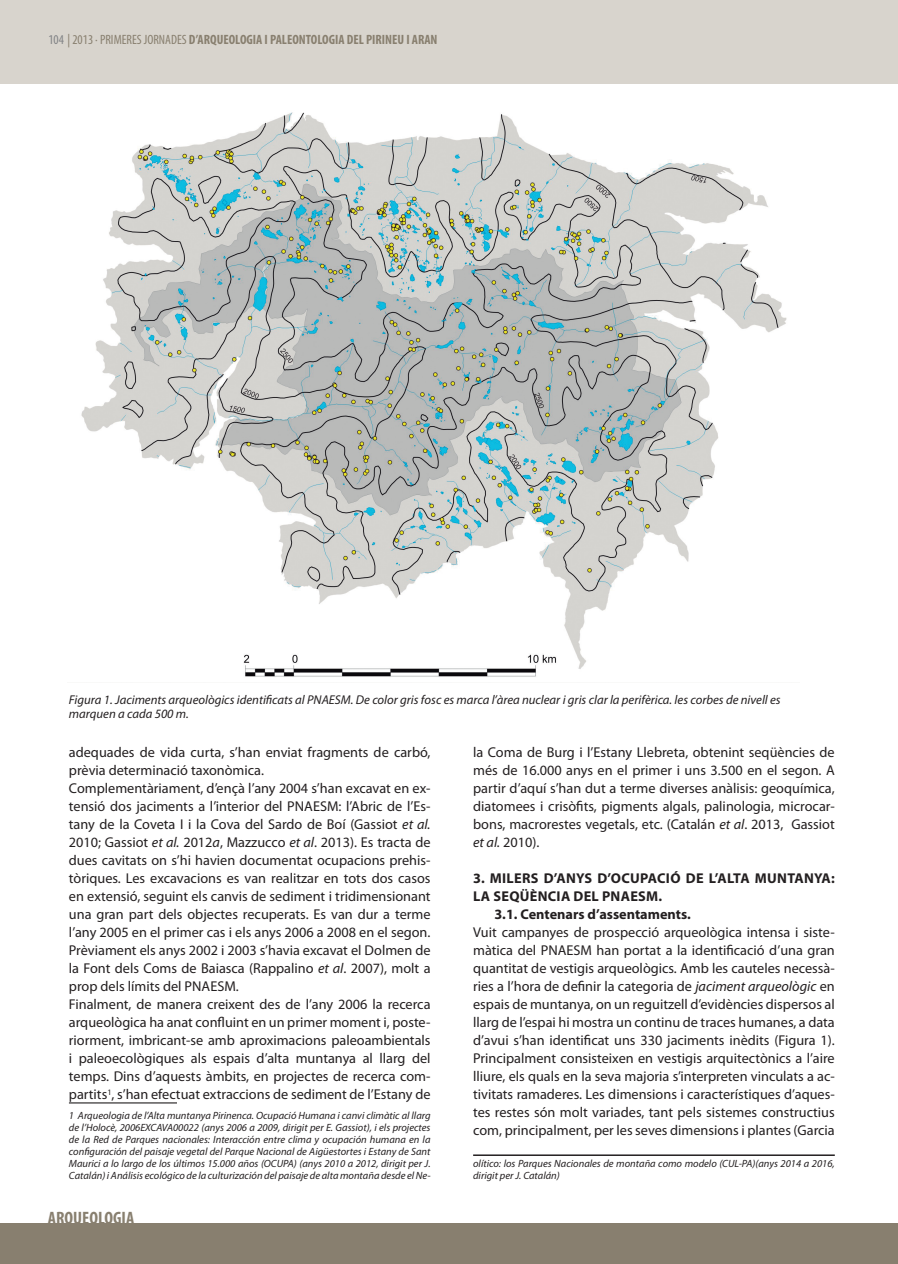
<style>
.page{position:relative;width:898px;height:1264px;background:#fff}
.page>*{position:absolute;margin:0;border:0;box-sizing:border-box;transform-origin:0 0}
.t1{font:700 condensed 18px "Myriad Pro";color:#887f6f}
.t2{font:14.25px/18px "Myriad Pro";color:#231f20;text-align:justify}
.t3{font:700 14.25px/18px "Myriad Pro";color:#231f20}
.t4{font:700 condensed 13.5px "Myriad Pro";color:#887f6f}
.t5{font:italic 12.75px/13.5px "Myriad Pro";color:#231f20}
.t6{font:italic 10.5px/12px "Myriad Pro";color:#231f20;text-align:justify}
.s1{font-weight:400;color:#808285}
.s2{font-weight:400}
.s3{font-style:italic}
</style>
<div class="page">
<div style="left:0;top:0;width:897px;height:84px;background:#d8d4cd"></div>
<div style="left:0;top:1223px;width:897px;height:40px;background:#887f6f"></div>
<hr style="left:69px;top:1102px;width:108px;height:1px;background:#231f20">
<hr style="left:473px;top:1154px;width:361px;height:1px;background:#231f20">
<img style="left:81px;top:112px;width:706px;height:565px">
<p class="t4" style="left:48px;top:32px;width:390px"><span class="s1">104</span> <span class="s2">| 2013 · PRIMERES JORNADES</span> D’ARQUEOLOGIA I PALEONTOLOGIA DEL PIRINEU I ARAN</p>
<p class="t5" style="left:69px;top:693px;width:713px">Figura 1. Jaciments arqueològics identificats al PNAESM. De color gris fosc es marca l’àrea nuclear i gris clar la perifèrica. les corbes de nivell es marquen a cada 500 m.</p>
<p class="t2" style="left:69px;top:743px;width:363px;text-align:left">adequades de vida curta, s’han enviat fragments de carbó, prèvia determinació taxonòmica.<br>Complementàriament, d’ençà l’any 2004 s’han excavat en ex&shy;tensió dos jaciments a l’interior del PNAESM: l’Abric de l’Es&shy;tany de la Coveta I i la Cova del Sardo de Boí (Gassiot <span class="s3">et al.<br></span>2010; Gassiot <span class="s3">et al.</span> 2012<span class="s3">a</span>, Mazzucco <span class="s3">et al</span>. 2013). Es tracta de dues cavitats on s’hi havien documentat ocupacions prehis&shy;tòriques. Les excavacions es van realitzar en tots dos casos en extensió, seguint els canvis de sediment i tridimensionant una gran part dels objectes recuperats. Es van dur a terme l’any 2005 en el primer cas i els anys 2006 a 2008 en el segon.<br>Prèviament els anys 2002 i 2003 s’havia excavat el Dolmen de la Font dels Coms de Baiasca (Rappalino <span class="s3">et al</span>. 2007), molt a prop dels límits del PNAESM.<br>Finalment, de manera creixent des de l’any 2006 la recerca arqueològica ha anat confluint en un primer moment i, poste&shy;riorment, imbricant-se amb aproximacions paleoambientals i paleoecològiques als espais d’alta muntanya al llarg del temps. Dins d’aquests àmbits, en projectes de recerca com&shy;partits<sup>1</sup>, s’han efectuat extraccions de sediment de l’Estany de</p>
<p class="t6" style="left:69px;top:1109px;width:363px">1 Arqueologia de l’Alta muntanya Pirinenca. Ocupació Humana i canvi climàtic al llarg de l’Holocè, 2006EXCAVA00022 (anys 2006 a 2009, dirigit per E. Gassiot), i els projectes de la Red de Parques nacionales: Interacción entre clima y ocupación humana en la configuración del paisaje vegetal del Parque Nacional de Aigüestortes i Estany de Sant Maurici a lo largo de los últimos 15.000 años (OCUPA) (anys 2010 a 2012, dirigit per J.<br>Catalán) i Análisis ecológico de la culturización del paisaje de alta montaña desde el Ne-</p>
<p class="t1" style="left:48px;top:1207px;width:88px">ARQUEOLOGIA</p>
<p class="t2" style="left:473px;top:743px;width:363px">la Coma de Burg i l’Estany Llebreta, obtenint seqüències de més de 16.000 anys en el primer i uns 3.500 en el segon. A partir d’aquí s’han dut a terme diverses anàlisis: geoquímica, diatomees i crisòfits, pigments algals, palinologia, microcar&shy;bons, macrorestes vegetals, etc. (Catalán <span class="s3">et al</span>. 2013, Gassiot <span class="s3">et al.</span> 2010).</p>
<p class="t3" style="left:473px;top:869px;width:38px">3. MILERS</p>
<p class="t3" style="left:543px;top:869px;width:77px">D’ANYS D’OCUPACIÓ</p>
<p class="t3" style="left:685px;top:869px;width:41px">DE L’ALTA</p>
<p class="t3" style="left:754px;top:869px;width:11px">MUNTAN</p>
<p class="t3" style="left:813px;top:869px;width:22px">YA:</p>
<p class="t3" style="left:473px;top:887px;width:74px">LA SEQÜÈNCIA</p>
<p class="t3" style="left:573px;top:887px;width:10px">DEL</p>
<p class="t3" style="left:494px;top:887px;width:198px;text-indent:108px">PNAESM.<br>3.1. CENTENARS D’ASSENTAMENTS.</p>
<p class="t2" style="left:473px;top:923px;width:363px">Vuit campanyes de prospecció arqueològica intensa i siste&shy;màtica del PNAESM han portat a la identificació d’una gran quantitat de vestigis arqueològics. Amb les cauteles necessà&shy;ries a l’hora de definir la categoria de <span class="s3">jaciment arqueològic</span> en espais de muntanya, on un reguitzell d’evidències dispersos al llarg de l’espai hi mostra un continu de traces humanes, a data d’avui s’han identificat uns 330 jaciments inèdits (Figura 1).<br>Principalment consisteixen en vestigis arquitectònics a l’aire lliure, els quals en la seva majoria s’interpreten vinculats a ac&shy;tivitats ramaderes. Les dimensions i característiques d’aques&shy;tes restes són molt variades, tant pels sistemes constructius com, principalment, per les seves dimensions i plantes (Garcia</p>
<p class="t6" style="left:473px;top:1157px;width:363px">olítico: los Parques Nacionales de montaña como modelo (CUL-PA)(anys 2014 a 2016, dirigit per J. Catalán)</p>
</div>
